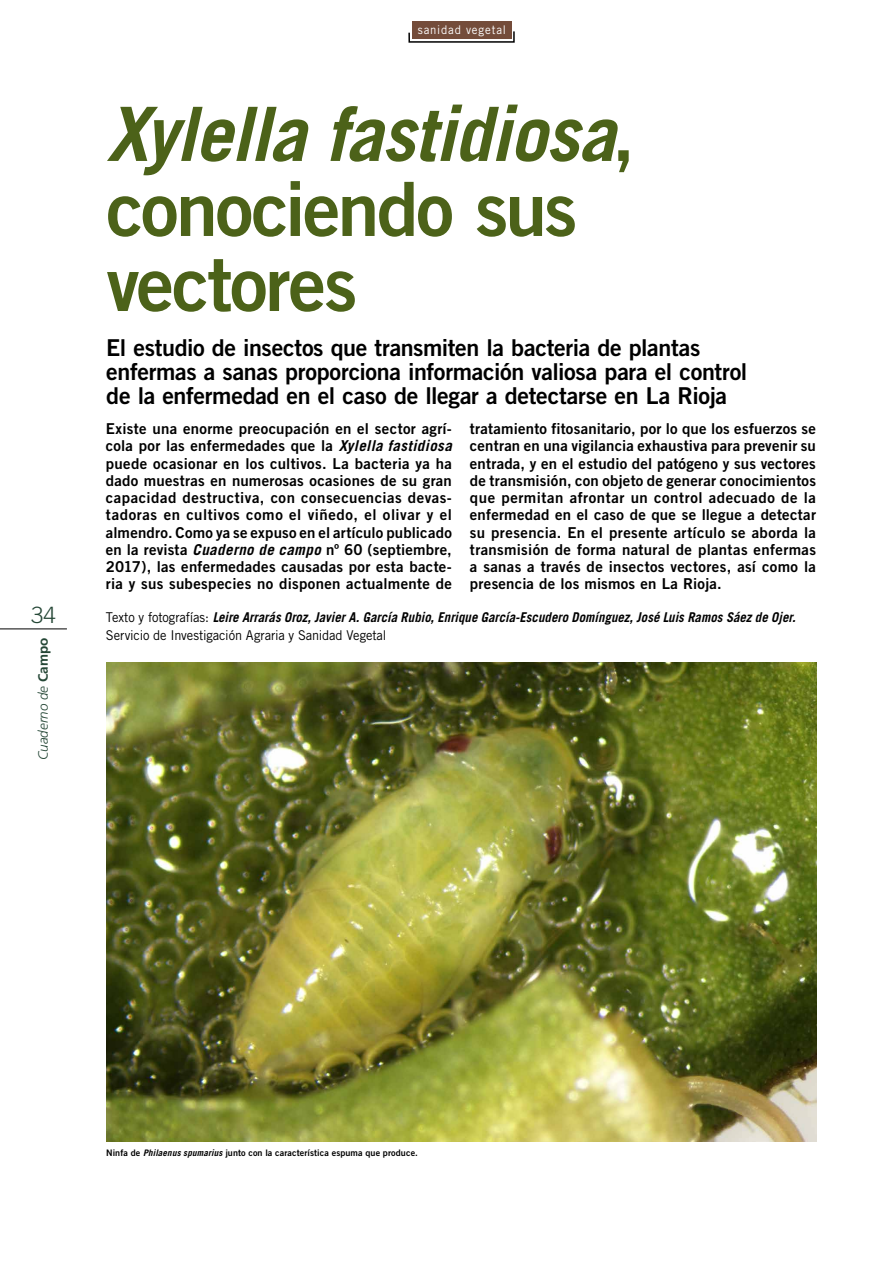
<style>
.page{position:relative;width:893px;height:1263px;background:#fff}
.page>*{position:absolute;margin:0;border:0;box-sizing:border-box;transform-origin:0 0}
.t1{font:75px/75px "Trade Gothic Bold Two";letter-spacing:-.03em;color:#4c6219}
.t2{font:italic 700 75px "Trade Gothic";letter-spacing:-.02em;color:#4c6219}
.t3{font:23.25px/24px "Trade Gothic Bold Two";letter-spacing:-.015em;color:#000}
.t4{font:300 22.5px "Trade Gothic";color:#254736}
.t5{font:15px/17.2px "Trade Gothic Bold Two";letter-spacing:.02em;color:#000;text-align:justify}
.t6{font:italic 700 13.5px/17.2px "Trade Gothic";color:#000;scale:.95 1}
.t7{font:italic 300 13.5px "Frutiger";color:#254736}
.t8{font:12px "Trade Gothic";letter-spacing:.07em;color:#fff;scale:.95 1}
.t9{font:9px "Trade Gothic Bold Two";letter-spacing:.01em;color:#000}
.s1{font-weight:700;font-style:normal}
.s2{font-family:"Trade Gothic Bold Two";font-weight:400;font-style:normal}
.s3{font-family:"Trade Gothic";font-weight:700;font-style:italic}
.s4{font-weight:400;font-style:normal}
</style>
<div class="page">
<hr style="left:0;top:628px;width:67px;height:1px;background:#000">
<svg style="left:408px;top:30px;width:107px;height:13px"></svg>
<div style="left:412px;top:21px;width:99px;height:18px;background:#744c3a"></div>
<img style="left:106px;top:662px;width:710px;height:480px">
<h3 class="t4" style="left:31px;top:601px;width:27px">34</h3>
<p class="t7" style="left:35px;top:760px;width:124px;rotate:-90deg">Cuaderno de <span class="s1">Campo</span></p>
<p class="t8" style="left:418px;top:23px;width:94px">sanidad vegetal</p>
<h1 class="t2" style="left:106px;top:88px;width:530px">Xylella fastidiosa<span class="s2">,</span></h1>
<h1 class="t1" style="left:106px;top:170px;width:473px">conociendo sus vectores</h1>
<h2 class="t3" style="left:106px;top:335px;width:643px">El estudio de insectos que transmiten la bacteria de plantas enfermas a sanas proporciona información valiosa para el control de la enfermedad en el caso de llegar a detectarse en La Rioja</h2>
<p class="t5" style="left:106px;top:420px;width:348px">Existe una enorme preocupación en el sector agrí&shy;cola por las enfermedades que la <span class="s3">Xylella fastidiosa </span>puede ocasionar en los cultivos. La bacteria ya ha dado muestras en numerosas ocasiones de su gran capacidad destructiva, con consecuencias devas&shy;tadoras en cultivos como el viñedo, el olivar y el almendro. Como ya se expuso en el artículo publicado en la revista <span class="s3">Cuaderno de campo</span> nº 60 (septiembre, 2017), las enfermedades causadas por esta bacte&shy;ria y sus subespecies no disponen actualmente de</p>
<p class="t5" style="left:470px;top:420px;width:348px">tratamiento fitosanitario, por lo que los esfuerzos se centran en una vigilancia exhaustiva para prevenir su entrada, y en el estudio del patógeno y sus vectores de transmisión, con objeto de generar conocimientos que permitan afrontar un control adecuado de la enfermedad en el caso de que se llegue a detectar su presencia. En el presente artículo se aborda la transmisión de forma natural de plantas enfermas a sanas a través de insectos vectores, así como la presencia de los mismos en La Rioja.</p>
<p class="t6" style="left:106px;top:609px;width:728px"><span class="s4">Texto y fotografías:</span> Leire Arrarás Oroz, Javier A. García Rubio, Enrique García-Escudero Domínguez, José Luis Ramos Sáez de Ojer.<br><span class="s4">Servicio de Investigación Agraria y Sanidad Vegetal</span></p>
<p class="t9" style="left:106px;top:1147px;width:313px">Ninfa de <span class="s3">Philaenus spumarius</span> junto con la característica espuma que produce.</p>
</div>
